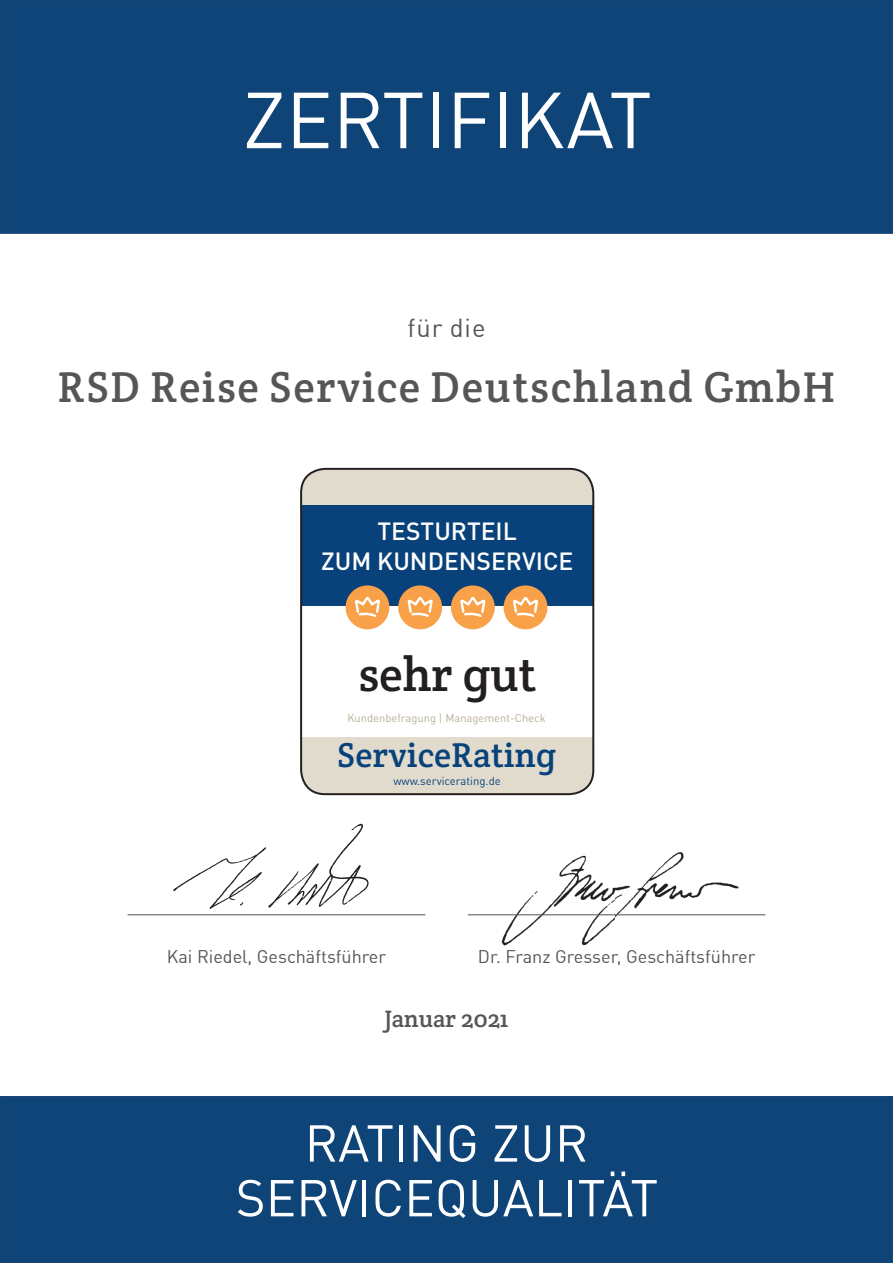
<style>
.page{position:relative;width:893px;height:1263px;background:#fff}
.page>*{position:absolute;margin:0;border:0;box-sizing:border-box;transform-origin:0 0}
.t1{font:78px "DIN Offc";color:#fff}
.t2{font:51px "DIN Offc";color:#fff}
.t3{font:48px "Crete Round";color:#231f20}
.t4{font:43.5px "Crete Round";letter-spacing:.04em;color:#565656}
.t5{font:34.8px "Crete Round";letter-spacing:.01em;color:#09427a}
.t6{font:25.5px "DIN Offc";letter-spacing:.04em;color:#565656}
.t7{font:500 24.6px/29.5px "DIN";color:#fff;text-align:center}
.t8{font:24px "Crete Round";color:#565656}
.t9{font:18px "DIN Offc";color:#565656}
.t10{font:11.25px "DIN Offc";color:#09427a}
.t11{font:11.1px "DIN Offc";color:#b9af95}
</style>
<div class="page">
<div style="left:301px;top:469px;width:292px;height:36px;background:#e0dbcd"></div>
<div style="left:301px;top:736px;width:292px;height:58px;background:#e0dbcd"></div>
<div style="left:301px;top:505px;width:292px;height:101px;background:#09427a"></div>
<div style="left:300px;top:468px;width:294px;height:327px;border:2px solid #231f20;border-radius:24px"></div>
<div style="left:346px;top:585px;width:43px;height:44px;background:#f9a149;border-radius:50%"></div>
<svg style="left:345px;top:596px;width:35px;height:23px"></svg>
<div style="left:398px;top:585px;width:44px;height:44px;background:#f9a149;border-radius:50%"></div>
<svg style="left:407px;top:596px;width:26px;height:21px"></svg>
<div style="left:451px;top:585px;width:44px;height:44px;background:#f9a149;border-radius:50%"></div>
<svg style="left:461px;top:596px;width:25px;height:21px"></svg>
<div style="left:504px;top:585px;width:43px;height:44px;background:#f9a149;border-radius:50%"></div>
<svg style="left:514px;top:596px;width:24px;height:21px"></svg>
<div style="left:1px;top:1px;width:891px;height:232px;background:#0e4477"></div>
<div style="left:0;top:0;width:893px;height:234px;border:2px solid #174477"></div>
<hr style="left:128px;top:914px;width:297px;height:1px;background:#57585a">
<div style="left:1px;top:1097px;width:891px;height:165px;background:#0e4477"></div>
<div style="left:0;top:1096px;width:893px;height:167px;border:2px solid #174477"></div>
<img style="left:166px;top:823px;width:225px;height:93px">
<img style="left:477px;top:852px;width:278px;height:94px">
<hr style="left:468px;top:914px;width:297px;height:1px;background:#57585a">
<h1 class="t1" style="left:242px;top:80px;width:411px">ZERTIFIKAT</h1>
<h3 class="t6" style="left:407px;top:315px;width:80px">für die</h3>
<h3 class="t4" style="left:58px;top:369px;width:779px">RSD Reise Service Deutschland GmbH</h3>
<h3 class="t7" style="left:321px;top:517px;width:254px">TESTURTEIL<br>ZUM KUNDENSERVICE</h3>
<h3 class="t3" style="left:358px;top:656px;width:180px">sehr gut</h3>
<p class="t11" style="left:347px;top:713px;width:200px">Kundenbefragung | Management-Check</p>
<h3 class="t5" style="left:337px;top:741px;width:220px">ServiceRating</h3>
<p class="t10" style="left:393px;top:776px;width:109px">www.servicerating.de</p>
<p class="t9" style="left:167px;top:947px;width:221px">Kai Riedel, Geschäftsführer</p>
<p class="t9" style="left:478px;top:947px;width:279px">Dr. Franz Gresser, Geschäftsführer</p>
<h3 class="t8" style="left:385px;top:1009px;width:125px">Januar 2021</h3>
<h2 class="t2" style="left:305px;top:1117px;width:285px">RATING ZUR</h2>
<h2 class="t2" style="left:236px;top:1171px;width:424px">SERVICEQUALITÄT</h2>
</div>
